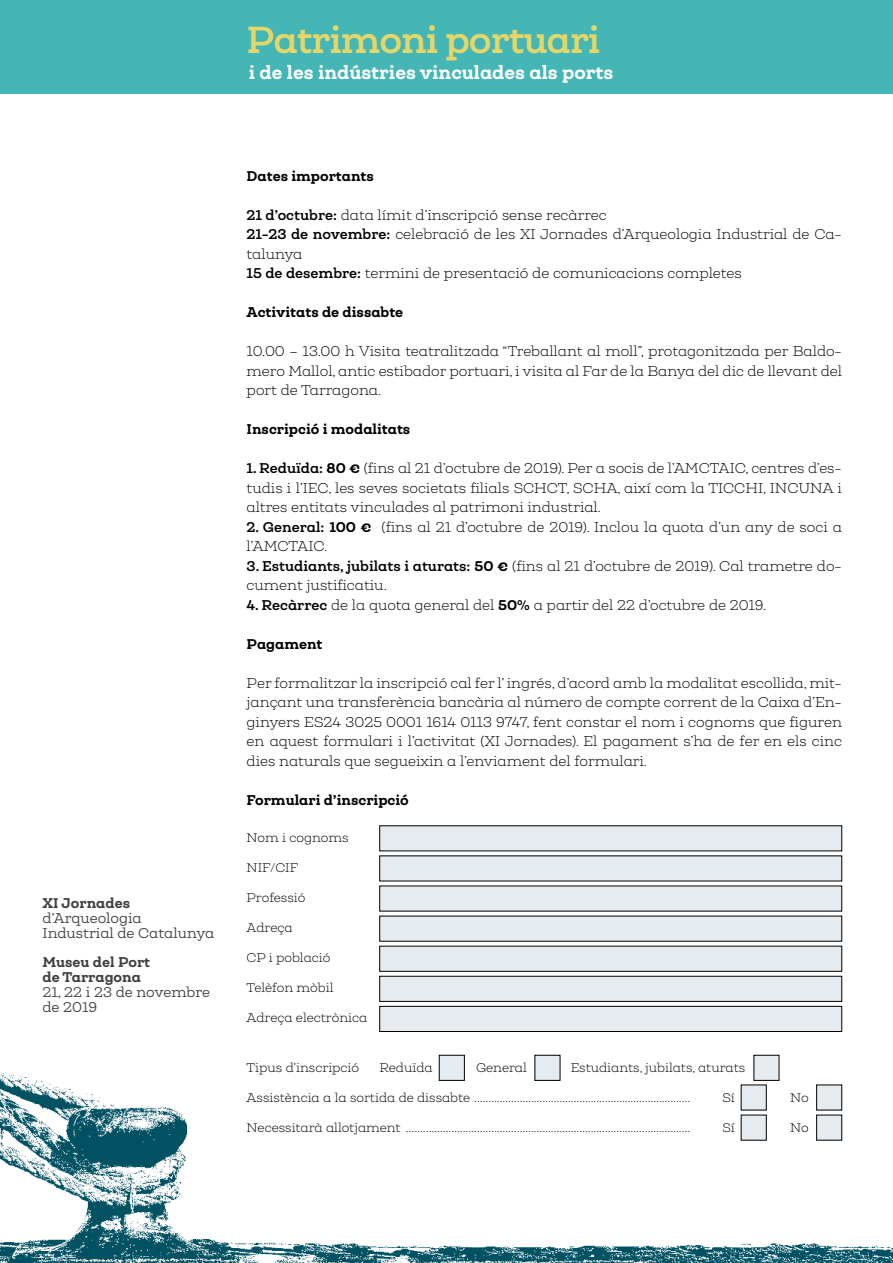
<style>
.page{position:relative;width:893px;height:1263px;background:#fff}
.page>*{position:absolute;margin:0;border:0;box-sizing:border-box;transform-origin:0 0}
.t1{font:700 36px "Queulat";letter-spacing:-.03em;color:#e4d669}
.t2{font:900 18px "Queulat";color:#fff}
.t3{font:300 13.5px/19.5px "Queulat";color:#000}
.t4{font:900 13.5px "Queulat";color:#000}
.t5{font:13.5px/15px "Queulat";color:#3f3f3e}
.t6{font:900 13.5px/15px "Queulat";color:#3f3f3e}
.t7{font:300 12px "Queulat";color:#000}
.s1{font-weight:700}
.s2{font-weight:900}
</style>
<div class="page">
<img style="left:0;top:988px;width:893px;height:275px">
<div style="left:0;top:0;width:893px;height:94px;background:#44b6b6"></div>
<div style="left:380px;top:826px;width:462px;height:25px;background:#e6ebef"></div>
<div style="left:380px;top:856px;width:462px;height:25px;background:#e6ebef"></div>
<div style="left:380px;top:886px;width:462px;height:25px;background:#e6ebef"></div>
<div style="left:380px;top:916px;width:462px;height:25px;background:#e6ebef"></div>
<div style="left:380px;top:946px;width:462px;height:25px;background:#e6ebef"></div>
<div style="left:380px;top:976px;width:462px;height:25px;background:#e6ebef"></div>
<div style="left:379px;top:976px;width:463px;height:25px;border:1px solid #000"></div>
<div style="left:380px;top:1006px;width:462px;height:25px;background:#e6ebef"></div>
<div style="left:379px;top:1006px;width:463px;height:26px;border:1px solid #000"></div>
<div style="left:439px;top:1055px;width:25px;height:25px;background:#e6ebef"></div>
<div style="left:439px;top:1055px;width:26px;height:25px;border:1px solid #000"></div>
<div style="left:535px;top:1055px;width:25px;height:25px;background:#e6ebef"></div>
<div style="left:817px;top:1085px;width:25px;height:25px;background:#e6ebef"></div>
<div style="left:817px;top:1115px;width:25px;height:25px;background:#e6ebef"></div>
<div style="left:741px;top:1085px;width:25px;height:25px;background:#e6ebef"></div>
<div style="left:741px;top:1115px;width:25px;height:25px;background:#e6ebef"></div>
<div style="left:754px;top:1055px;width:25px;height:25px;background:#e6ebef"></div>
<h1 class="t1" style="left:247px;top:16px;width:355px">Patrimoni portuari</h1>
<h2 class="t2" style="left:249px;top:59px;width:366px">i de les indústries vinculades als ports</h2>
<p class="t6" style="left:43px;top:895px;width:89px">XI Jornades</p>
<p class="t5" style="left:43px;top:910px;width:173px">d’Arqueologia<br>Industrial de Catalunya</p>
<p class="t6" style="left:43px;top:955px;width:109px">Museu del Port de Tarragona</p>
<p class="t5" style="left:43px;top:984px;width:169px">21, 22 i 23 de novembre de 2019</p>
<p class="t4" style="left:247px;top:166px;width:129px">Dates importants</p>
<p class="t3" style="left:247px;top:205px;width:362px"><span class="s1">21 d’octubre:</span> data límit d’inscripció sense recàrrec</p>
<p class="t3" style="left:247px;top:224px;width:597px"><span class="s1">21-23 de novembre:</span> celebració de les XI Jornades d’Arqueologia Industrial de Ca&shy;talunya</p>
<p class="t3" style="left:247px;top:263px;width:497px"><span class="s1">15 de desembre:</span> termini de presentació de comunicacions completes</p>
<p class="t4" style="left:247px;top:303px;width:158px">Activitats de dissabte</p>
<p class="t3" style="left:247px;top:341px;width:597px;text-align:justify">10.00 – 13.00 h Visita teatralitzada “Treballant al moll”, protagonitzada per Baldo&shy;mero Mallol, antic estibador portuari, i visita al Far de la Banya del dic de llevant del port de Tarragona.</p>
<p class="t4" style="left:247px;top:420px;width:165px">Inscripció i modalitats</p>
<p class="t3" style="left:247px;top:458px;width:597px;text-align:justify"><span class="s1">1. Reduïda:</span> <span class="s2">80 €</span> (fins al 21 d’octubre de 2019). Per a socis de l’AMCTAIC, centres d’es&shy;tudis i l’IEC, les seves societats filials SCHCT, SCHA, així com la TICCHI, INCUNA i altres entitats vinculades al patrimoni industrial.</p>
<p class="t3" style="left:247px;top:517px;width:597px"><span class="s1">2. General:</span> <span class="s2">100 €</span> (fins al 21 d’octubre de 2019). Inclou la quota d’un any de soci a l’AMCTAIC.</p>
<p class="t3" style="left:247px;top:556px;width:597px"><span class="s1">3. Estudiants, jubilats i aturats:</span> <span class="s2">50 €</span> (fins al 21 d’octubre de 2019). Cal trametre do&shy;cument justificatiu.</p>
<p class="t3" style="left:247px;top:595px;width:521px"><span class="s1">4. Recàrrec</span> de la quota general del <span class="s2">50%</span> a partir del 22 d’octubre de 2019.</p>
<p class="t4" style="left:247px;top:634px;width:77px">Pagament</p>
<p class="t3" style="left:247px;top:673px;width:597px;text-align:justify">Per formalitzar la inscripció cal fer l’ ingrés, d’acord amb la modalitat escollida, mit&shy;jançant una transferència bancària al número de compte corrent de la Caixa d’En&shy;ginyers ES24 3025 0001 1614 0113 9747, fent constar el nom i cognoms que figuren en aquest formulari i l’activitat (XI Jornades). El pagament s’ha de fer en els cinc dies naturals que segueixin a l’enviament del formulari.</p>
<p class="t4" style="left:247px;top:790px;width:164px">Formulari d’inscripció</p>
<p class="t7" style="left:247px;top:830px;width:104px">Nom i cognoms</p>
<p class="t7" style="left:247px;top:860px;width:53px">NIF/CIF</p>
<p class="t7" style="left:247px;top:890px;width:60px">Professió</p>
<p class="t7" style="left:247px;top:920px;width:47px">Adreça</p>
<p class="t7" style="left:247px;top:950px;width:85px">CP i població</p>
<p class="t7" style="left:247px;top:980px;width:88px">Telèfon mòbil</p>
<p class="t7" style="left:247px;top:1010px;width:122px">Adreça electrònica</p>
<p class="t7" style="left:247px;top:1060px;width:114px">Tipus d’inscripció</p>
<p class="t7" style="left:379px;top:1060px;width:55px">Reduïda</p>
<p class="t7" style="left:476px;top:1060px;width:52px">General</p>
<p class="t7" style="left:571px;top:1060px;width:176px">Estudiants, jubilats, aturats</p>
<p class="t7" style="left:247px;top:1090px;width:445px">Assistència a la sortida de dissabte ............................................................................</p>
<p class="t7" style="left:722px;top:1090px;width:14px">Sí</p>
<p class="t7" style="left:790px;top:1090px;width:20px">No</p>
<p class="t7" style="left:247px;top:1120px;width:445px">Necessitarà allotjament ....................................................................................................</p>
<p class="t7" style="left:722px;top:1120px;width:14px">Sí</p>
<p class="t7" style="left:790px;top:1120px;width:20px">No</p>
</div>
